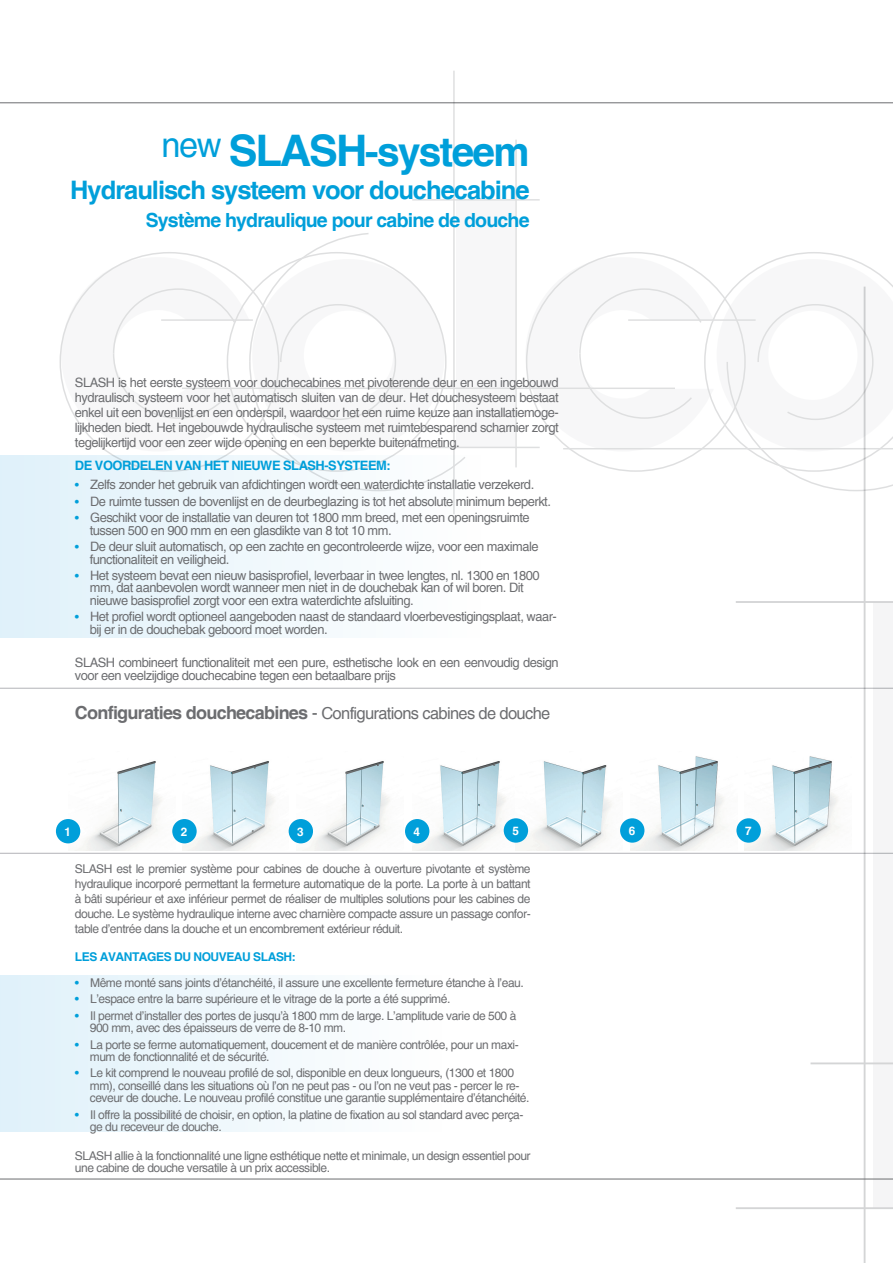
<style>
.page{position:relative;width:893px;height:1263px;background:#fff}
.page>*{position:absolute;margin:0;border:0;box-sizing:border-box;transform-origin:0 0}
.t1{font:700 40.5px "Helvetica";letter-spacing:-.04em;color:#009fda}
.t2{font:700 25.5px "Helvetica";letter-spacing:-.04em;color:#009fda}
.t3{font:700 19.5px "Helvetica";letter-spacing:-.04em;color:#009fda}
.t4{font:16.5px "Helvetica";letter-spacing:-.04em;color:#6c6d70}
.t5{font:12.9px/12.3px "Helvetica";letter-spacing:-.04em;color:#6c6d70}
.t6{font:700 12.9px "Helvetica";letter-spacing:-.04em;color:#009fda}
.t7{font:12px/12.3px "Helvetica";letter-spacing:-.04em;color:#6c6d70}
.t8{font:700 12px "Helvetica";letter-spacing:-.04em;color:#009fda}
.t9{font:700 11.7px "Helvetica";color:#fff}
.s1{font-size:43.5px}
.s2{font-size:12px;color:#009fda}
.s3{font-weight:700;font-size:18px}
.s4{font-size:18px}
.s5{color:#009fda}
</style>
<div class="page">
<svg style="left:0;top:688px;width:873px;height:166px"></svg>
<img style="left:68px;top:751px;width:107px;height:100px">
<img style="left:412px;top:751px;width:107px;height:100px">
<img style="left:182px;top:751px;width:106px;height:99px">
<img style="left:297px;top:751px;width:107px;height:100px">
<img style="left:516px;top:751px;width:106px;height:99px">
<img style="left:630px;top:751px;width:108px;height:100px">
<img style="left:744px;top:751px;width:108px;height:100px">
<hr style="left:0;top:102px;width:893px;height:1px;background:#6c6d70">
<div style="left:873px;top:602px;width:20px;height:606px;background:#f5f5f6"></div>
<hr style="left:864px;top:287px;width:1px;height:976px;background:#939598">
<hr style="left:736px;top:1207px;width:157px;height:2px;background:#939598">
<hr style="left:810px;top:1062px;width:83px;height:2px;background:#939598">
<div style="left:0;top:456px;width:893px;height:182px;background:linear-gradient(to right,#e6f4fb,#fff)"></div>
<hr style="left:0;top:1179px;width:893px;height:1px;background:#6c6d70">
<div style="left:456px;top:200px;width:59px;height:247px;background:#f7f7f8"></div>
<hr style="left:453px;top:71px;width:2px;height:443px;background:#939598">
<hr style="left:515px;top:140px;width:2px;height:327px;background:#939598">
<hr style="left:412px;top:199px;width:128px;height:2px;background:#939598">
<hr style="left:412px;top:447px;width:128px;height:1px;background:#939598">
<hr style="left:182px;top:388px;width:493px;height:1px;background:#939598">
<svg style="left:61px;top:232px;width:406px;height:260px"></svg>
<svg style="left:525px;top:252px;width:368px;height:240px"></svg>
<div style="left:0;top:975px;width:839px;height:157px;background:linear-gradient(to right,#e6f4fb,#fff)"></div>
<div style="left:172px;top:819px;width:25px;height:24px;background:#009fda;border-radius:50%"></div>
<div style="left:289px;top:819px;width:24px;height:24px;background:#009fda;border-radius:50%"></div>
<div style="left:405px;top:819px;width:24px;height:24px;background:#009fda;border-radius:50%"></div>
<div style="left:504px;top:818px;width:24px;height:25px;background:#009fda;border-radius:50%"></div>
<div style="left:620px;top:818px;width:24px;height:25px;background:#009fda;border-radius:50%"></div>
<div style="left:736px;top:818px;width:25px;height:25px;background:#009fda;border-radius:50%"></div>
<div style="left:56px;top:819px;width:24px;height:24px;background:#009fda;border-radius:50%"></div>
<h1 class="t1" style="left:161px;top:127px;width:370px"><sup>new</sup> <span class="s1">SLASH</span>-systeem</h1>
<h2 class="t2" style="left:70px;top:174px;width:461px">Hydraulisch systeem voor douchecabine</h2>
<h3 class="t3" style="left:146px;top:208px;width:385px">Système hydraulique pour cabine de douche</h3>
<p class="t5" style="left:75px;top:375px;width:485px;line-height:15px;text-align:justify">SLASH is het eerste systeem voor douchecabines met pivoterende deur en een ingebouwd hydraulisch systeem voor het automatisch sluiten van de deur. Het douchesysteem bestaat enkel uit een bovenlijst en een onderspil, waardoor het een ruime keuze aan installatiemoge&shy;lijkheden biedt. Het ingebouwde hydraulische systeem met ruimtebesparend scharnier zorgt tegelijkertijd voor een zeer wijde opening en een beperkte buitenafmeting.</p>
<p class="t6" style="left:75px;top:458px;width:317px">DE VOORDELEN VAN HET NIEUWE SLASH-SYSTEEM:</p>
<p class="t5" style="left:75px;top:479px;width:461px"><span class="s2">•</span> Zelfs zonder het gebruik van afdichtingen wordt een waterdichte installatie verzekerd.</p>
<p class="t5" style="left:75px;top:495px;width:478px"><span class="s2">•</span> De ruimte tussen de bovenlijst en de deurbeglazing is tot het absolute minimum beperkt.</p>
<p class="t5" style="left:90px;top:512px;width:441px;text-indent:-15px"><span class="s2">•</span> Geschikt voor de installatie van deuren tot 1800 mm breed, met een openingsruimte tussen 500 en 900 mm en een glasdikte van 8 tot 10 mm.</p>
<p class="t5" style="left:90px;top:541px;width:450px;text-indent:-15px"><span class="s2">•</span> De deur sluit automatisch, op een zachte en gecontroleerde wijze, voor een maximale functionaliteit en veiligheid.</p>
<p class="t5" style="left:90px;top:569px;width:451px;text-indent:-15px"><span class="s2">•</span> Het systeem bevat een nieuw basisprofiel, leverbaar in twee lengtes, nl. 1300 en 1800 mm, dat aanbevolen wordt wanneer men niet in de douchebak kan of wil boren. Dit nieuwe basisprofiel zorgt voor een extra waterdichte afsluiting.</p>
<p class="t5" style="left:90px;top:611px;width:468px;text-indent:-15px"><span class="s2">•</span> Het profiel wordt optioneel aangeboden naast de standaard vloerbevestigingsplaat, waar&shy;bij er in de douchebak geboord moet worden.</p>
<p class="t5" style="left:75px;top:656px;width:485px;line-height:12.9px">SLASH combineert functionaliteit met een pure, esthetische look en een eenvoudig design voor een veelzijdige douchecabine tegen een betaalbare prijs</p>
<h3 class="t4" style="left:75px;top:703px;width:477px"><span class="s3">Configuraties douchecabines</span> <span class="s4">-</span> Configurations cabines de douche</h3>
<p class="t9" style="left:65px;top:824px;width:8px">1</p>
<p class="t9" style="left:181px;top:824px;width:8px">2</p>
<p class="t9" style="left:297px;top:824px;width:8px">3</p>
<p class="t9" style="left:414px;top:824px;width:8px">4</p>
<p class="t9" style="left:512px;top:823px;width:8px">5</p>
<p class="t9" style="left:629px;top:823px;width:8px">6</p>
<p class="t9" style="left:745px;top:823px;width:8px">7</p>
<p class="t7" style="left:75px;top:862px;width:457px;line-height:15px;text-align:justify">SLASH est le premier système pour cabines de douche à ouverture pivotante et système hydraulique incorporé permettant la fermeture automatique de la porte. La porte à un battant à bâti supérieur et axe inférieur permet de réaliser de multiples solutions pour les cabines de douche. Le système hydraulique interne avec charnière compacte assure un passage confor&shy;table d’entrée dans la douche et un encombrement extérieur réduit.</p>
<p class="t8" style="left:75px;top:950px;width:222px">LES AVANTAGES DU NOUVEAU SLASH:</p>
<p class="t7" style="left:75px;top:976px;width:450px"><span class="s5">•</span> Même monté sans joints d’étanchéité, il assure une excellente fermeture étanche à l’eau.</p>
<p class="t7" style="left:75px;top:993px;width:377px"><span class="s5">•</span> L’espace entre la barre supérieure et le vitrage de la porte a été supprimé.</p>
<p class="t7" style="left:90px;top:1009px;width:428px;text-indent:-15px"><span class="s5">•</span> Il permet d’installer des portes de jusqu’à 1800 mm de large. L’amplitude varie de 500 à<br>900 mm, avec des épaisseurs de verre de 8-10 mm.</p>
<p class="t7" style="left:90px;top:1038px;width:431px;text-indent:-15px"><span class="s5">•</span> La porte se ferme automatiquement, doucement et de manière contrôlée, pour un maxi&shy;mum de fonctionnalité et de sécurité.</p>
<p class="t7" style="left:90px;top:1067px;width:441px;text-indent:-15px"><span class="s5">•</span> Le kit comprend le nouveau profilé de sol, disponible en deux longueurs, (1300 et 1800 mm), conseillé dans les situations où l’on ne peut pas - ou l’on ne veut pas - percer le re&shy;ceveur de douche. Le nouveau profilé constitue une garantie supplémentaire d’étanchéité.</p>
<p class="t7" style="left:90px;top:1108px;width:435px;text-indent:-15px"><span class="s5">•</span> Il offre la possibilité de choisir, en option, la platine de fixation au sol standard avec perça&shy;ge du receveur de douche.</p>
<p class="t7" style="left:75px;top:1149px;width:457px">SLASH allie à la fonctionnalité une ligne esthétique nette et minimale, un design essentiel pour une cabine de douche versatile à un prix accessible.</p>
</div>
